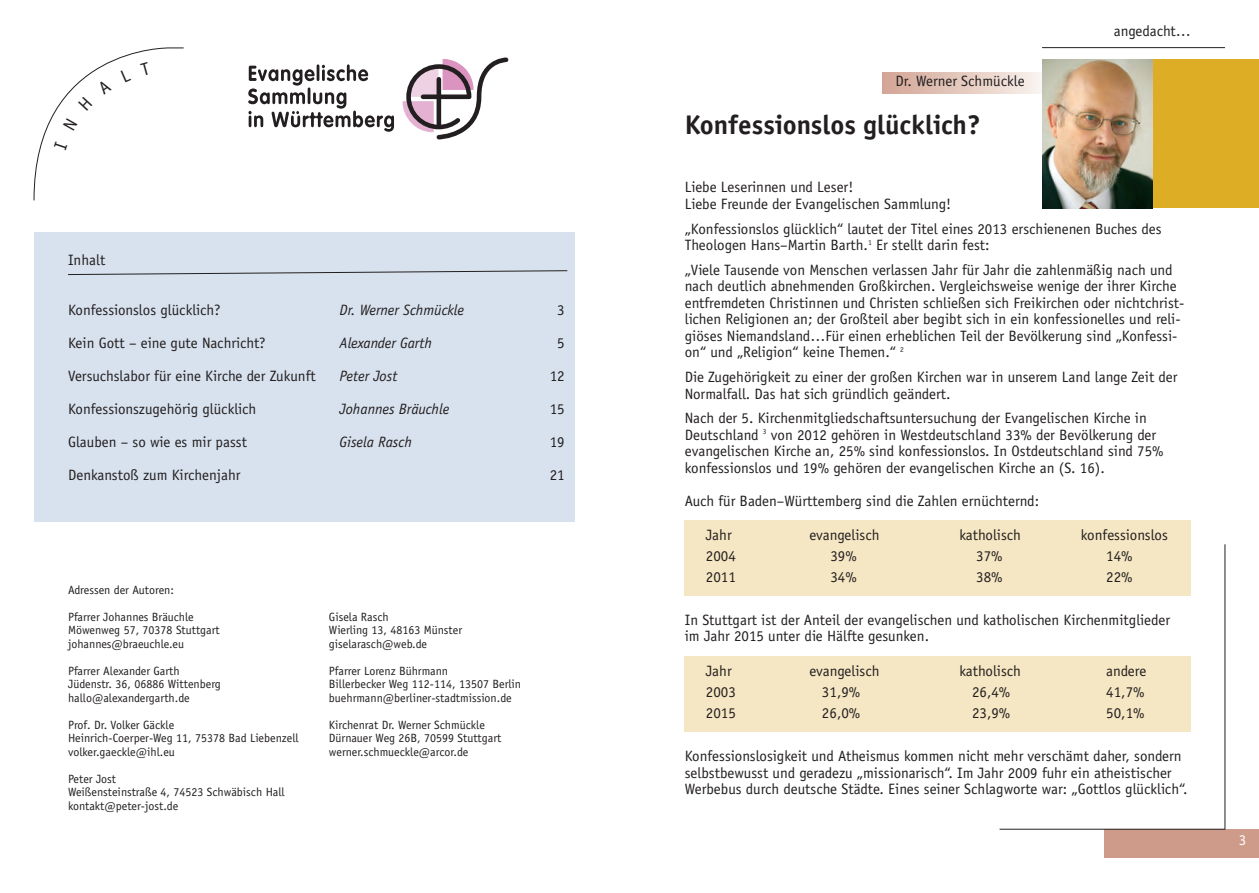
<style>
.page{position:relative;width:1259px;height:893px;background:#fff}
.page>*{position:absolute;margin:0;border:0;box-sizing:border-box;transform-origin:0 0}
.t1{font:700 27px "Officina Sans";color:#231f20}
.t2{font:15px/16.5px "Officina Sans";color:#231f20}
.t3{font:italic 15px "Officina Sans";color:#231f20}
.t4{font:15px "Officina Sans";color:#fff}
.t5{font:12px/13.5px "Officina Sans";color:#231f20}
</style>
<div class="page">
<div style="left:883px;top:72px;width:171px;height:22px;background:linear-gradient(to right,#d2a494,#fcf9f5)"></div>
<div style="left:34px;top:232px;width:540px;height:290px;background:#d8e2ee"></div>
<div style="left:1104px;top:829px;width:155px;height:29px;background:#ce9b8b"></div>
<hr style="left:999px;top:829px;width:226px;height:1px;background:#231f20">
<hr style="left:1224px;top:544px;width:1px;height:286px;background:#231f20">
<hr style="left:1042px;top:47px;width:183px;height:1px;background:#231f20">
<svg style="left:403px;top:58px;width:105px;height:81px"></svg>
<svg style="left:248px;top:64px;width:146px;height:68px"></svg>
<svg style="left:68px;top:270px;width:500px;height:5px"></svg>
<div style="left:1133px;top:60px;width:126px;height:148px;background:#ddad25"></div>
<img style="left:1042px;top:60px;width:110px;height:148px">
<div style="left:685px;top:520px;width:506px;height:76px;background:#f5e7c3"></div>
<div style="left:685px;top:656px;width:506px;height:75px;background:#f5e7c3"></div>
<svg style="left:33px;top:47px;width:151px;height:154px"></svg>
<p class="t2" style="left:68px;top:253px;width:39px">Inhalt</p>
<p class="t2" style="left:68px;top:303px;width:154px">Konfessionslos glücklich?</p>
<p class="t3" style="left:340px;top:304px;width:126px">Dr. Werner Schmückle</p>
<p class="t2" style="left:557px;top:303px;width:9px">3</p>
<p class="t2" style="left:68px;top:336px;width:199px">Kein Gott – eine gute Nachricht?</p>
<p class="t3" style="left:340px;top:337px;width:94px">Alexander Garth</p>
<p class="t2" style="left:557px;top:336px;width:9px">5</p>
<p class="t2" style="left:68px;top:369px;width:249px">Versuchslabor für eine Kirche der Zukunft</p>
<p class="t3" style="left:339px;top:370px;width:59px">Peter Jost</p>
<p class="t2" style="left:550px;top:369px;width:16px">12</p>
<p class="t2" style="left:68px;top:402px;width:190px">Konfessionszugehörig glücklich</p>
<p class="t3" style="left:340px;top:403px;width:111px">Johannes Bräuchle</p>
<p class="t2" style="left:550px;top:402px;width:16px">15</p>
<p class="t2" style="left:68px;top:435px;width:180px">Glauben – so wie es mir passt</p>
<p class="t3" style="left:340px;top:436px;width:74px">Gisela Rasch</p>
<p class="t2" style="left:550px;top:435px;width:16px">19</p>
<p class="t2" style="left:68px;top:468px;width:174px">Denkanstoß zum Kirchenjahr</p>
<p class="t2" style="left:550px;top:468px;width:16px">21</p>
<p class="t5" style="left:68px;top:584px;width:107px">Adressen der Autoren:</p>
<p class="t5" style="left:68px;top:611px;width:153px">Pfarrer Johannes Bräuchle<br>Möwenweg 57, 70378 Stuttgart johannes@braeuchle.eu</p>
<p class="t5" style="left:68px;top:665px;width:154px">Pfarrer Alexander Garth<br>Jüdenstr. 36, 06886 Wittenberg hallo@alexandergarth.de</p>
<p class="t5" style="left:68px;top:719px;width:232px">Prof. Dr. Volker Gäckle<br>Heinrich-Coerper-Weg 11, 75378 Bad Liebenzell volker.gaeckle@ihl.eu</p>
<p class="t5" style="left:68px;top:773px;width:218px">Peter Jost<br>Weißensteinstraße 4, 74523 Schwäbisch Hall kontakt@peter-jost.de</p>
<p class="t5" style="left:329px;top:611px;width:135px">Gisela Rasch<br>Wierling 13, 48163 Münster giselarasch@web.de</p>
<p class="t5" style="left:329px;top:665px;width:194px">Pfarrer Lorenz Bührmann<br>Billerbecker Weg 112-114, 13507 Berlin buehrmann@berliner-stadtmission.de</p>
<p class="t5" style="left:329px;top:719px;width:174px">Kirchenrat Dr. Werner Schmückle<br>Dürnauer Weg 26B, 70599 Stuttgart werner.schmueckle@arcor.de</p>
<p class="t2" style="left:895px;top:74px;width:131px">Dr. Werner Schmückle</p>
<h1 class="t1" style="left:685px;top:115px;width:297px">Konfessionslos glücklich?</h1>
<p class="t2" style="left:1114px;top:24px;width:78px">angedacht…</p>
<p class="t2" style="left:685px;top:180px;width:268px">Liebe Leserinnen und Leser!<br>Liebe Freunde der Evangelischen Sammlung!</p>
<p class="t2" style="left:685px;top:221px;width:478px">„Konfessionslos glücklich“ lautet der Titel eines 2013 erschienenen Buches des<br>Theologen Hans–Martin Barth.<sup>1</sup> Er stellt darin fest:</p>
<p class="t2" style="left:685px;top:263px;width:501px">„Viele Tausende von Menschen verlassen Jahr für Jahr die zahlenmäßig nach und nach deutlich abnehmenden Großkirchen. Vergleichsweise wenige der ihrer Kirche entfremdeten Christinnen und Christen schließen sich Freikirchen oder nichtchrist&shy;lichen Religionen an; der Großteil aber begibt sich in ein konfessionelles und reli&shy;giöses Niemandsland…Für einen erheblichen Teil der Bevölkerung sind „Konfessi&shy;on“ und „Religion“ keine Themen.“ <sup>2</sup></p>
<p class="t2" style="left:685px;top:370px;width:494px">Die Zugehörigkeit zu einer der großen Kirchen war in unserem Land lange Zeit der<br>Normalfall. Das hat sich gründlich geändert.</p>
<p class="t2" style="left:685px;top:411px;width:480px">Nach der 5. Kirchenmitgliedschaftsuntersuchung der Evangelischen Kirche in Deutschland <sup>3</sup> von 2012 gehören in Westdeutschland 33% der Bevölkerung der evangelischen Kirche an, 25% sind konfessionslos. In Ostdeutschland sind 75% konfessionslos und 19% gehören der evangelischen Kirche an (S. 16).</p>
<p class="t2" style="left:685px;top:494px;width:356px">Auch für Baden–Württemberg sind die Zahlen ernüchternd:</p>
<p class="t2" style="left:706px;top:528px;width:27px">Jahr</p>
<p class="t2" style="left:809px;top:528px;width:72px">evangelisch</p>
<p class="t2" style="left:959px;top:528px;width:63px">katholisch</p>
<p class="t2" style="left:1081px;top:528px;width:88px">konfessionslos</p>
<p class="t2" style="left:706px;top:549px;width:32px">2004</p>
<p class="t2" style="left:830px;top:549px;width:28px">39%</p>
<p class="t2" style="left:976px;top:549px;width:28px">37%</p>
<p class="t2" style="left:1106px;top:549px;width:28px">14%</p>
<p class="t2" style="left:706px;top:570px;width:32px">2011</p>
<p class="t2" style="left:830px;top:570px;width:28px">34%</p>
<p class="t2" style="left:976px;top:570px;width:28px">38%</p>
<p class="t2" style="left:1106px;top:570px;width:28px">22%</p>
<p class="t2" style="left:685px;top:613px;width:487px">In Stuttgart ist der Anteil der evangelischen und katholischen Kirchenmitglieder im Jahr 2015 unter die Hälfte gesunken.</p>
<p class="t2" style="left:706px;top:664px;width:27px">Jahr</p>
<p class="t2" style="left:809px;top:664px;width:72px">evangelisch</p>
<p class="t2" style="left:959px;top:664px;width:63px">katholisch</p>
<p class="t2" style="left:1106px;top:664px;width:42px">andere</p>
<p class="t2" style="left:706px;top:685px;width:32px">2003</p>
<p class="t2" style="left:822px;top:685px;width:40px">31,9%</p>
<p class="t2" style="left:972px;top:685px;width:40px">26,4%</p>
<p class="t2" style="left:1106px;top:685px;width:40px">41,7%</p>
<p class="t2" style="left:706px;top:706px;width:32px">2015</p>
<p class="t2" style="left:822px;top:706px;width:40px">26,0%</p>
<p class="t2" style="left:972px;top:706px;width:40px">23,9%</p>
<p class="t2" style="left:1106px;top:706px;width:40px">50,1%</p>
<p class="t2" style="left:685px;top:749px;width:504px">Konfessionslosigkeit und Atheismus kommen nicht mehr verschämt daher, sondern selbstbewusst und geradezu „missionarisch“. Im Jahr 2009 fuhr ein atheistischer<br>Werbebus durch deutsche Städte. Eines seiner Schlagworte war: „Gottlos glücklich“.</p>
<p class="t4" style="left:1238px;top:834px;width:9px">3</p>
</div>
